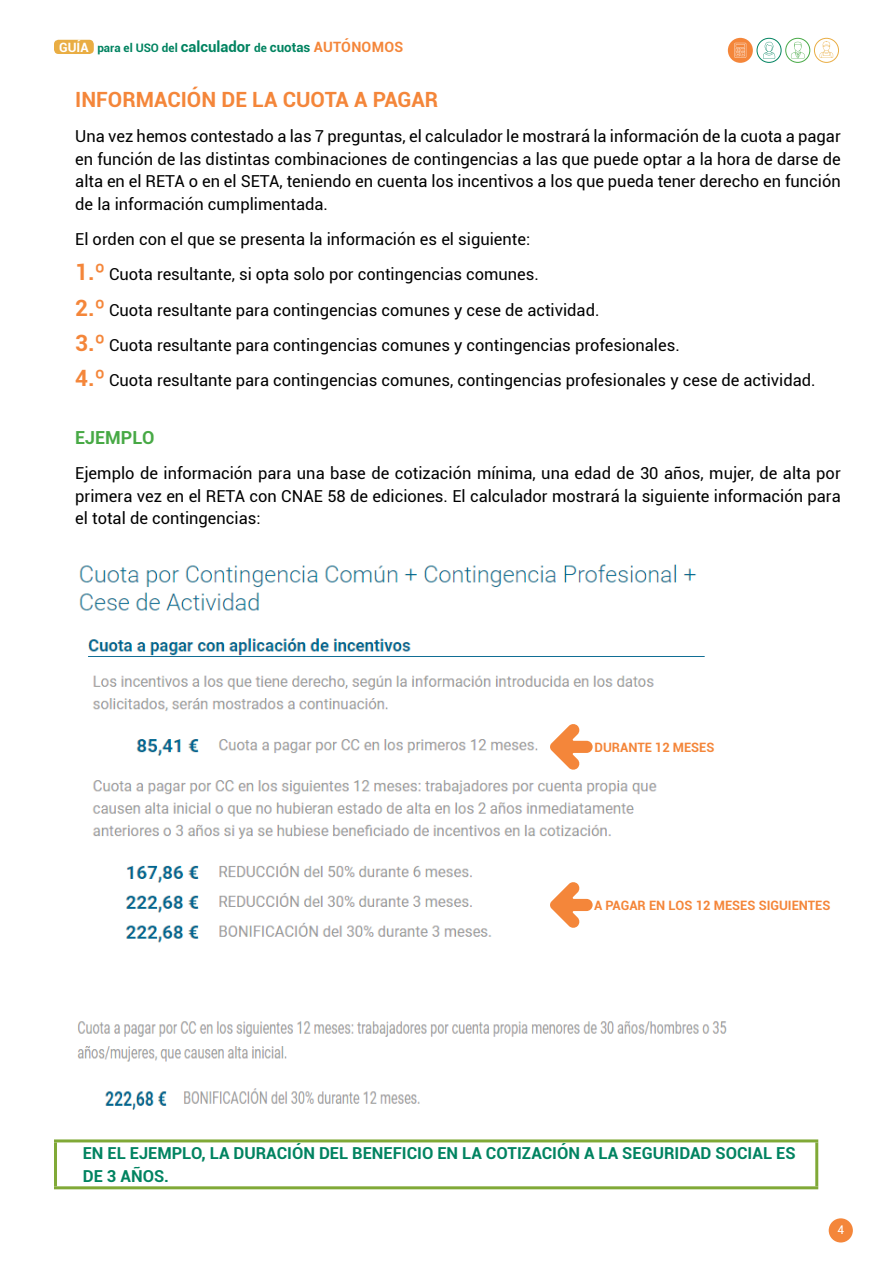
<style>
.page{position:relative;width:893px;height:1263px;background:#fff}
.page>*{position:absolute;margin:0;border:0;box-sizing:border-box;transform-origin:0 0}
.t1{font:700 21px "Roboto";color:#f4863a}
.t2{font:700 18px "Roboto";color:#47a945}
.t3{font:16.5px/22.5px "Roboto";color:#000;text-align:justify}
.t4{font:700 16.5px/22.5px "Roboto";color:#008360}
.t5{font:700 12.9px "Roboto";color:#f4863a}
.t6{font:12px "Roboto";color:#fff}
.t7{font:700 11.7px "Roboto";color:#008360}
.s1{font-size:12.9px;color:#fff}
.s2{font-size:14.85px}
.s3{font-size:13.35px}
.s4{font-size:14.25px;color:#f4863a}
.s5{font-weight:700;font-size:22.5px;color:#f4863a}
</style>
<div class="page">
<div style="left:829px;top:1218px;width:24px;height:24px;background:#f4863a;border-radius:50%"></div>
<div style="left:54px;top:40px;width:40px;height:14px;background:#e9ad43;border-radius:4px"></div>
<div style="left:814px;top:38px;width:25px;height:25px;border:1px solid #e9ad43;border-radius:50%"></div>
<svg style="left:820px;top:41px;width:13px;height:17px"></svg>
<div style="left:785px;top:38px;width:25px;height:25px;border:1px solid #47a945;border-radius:50%"></div>
<svg style="left:791px;top:42px;width:14px;height:16px"></svg>
<div style="left:757px;top:38px;width:25px;height:25px;border:1px solid #008360;border-radius:50%"></div>
<svg style="left:763px;top:42px;width:12px;height:17px"></svg>
<div style="left:728px;top:38px;width:25px;height:25px;background:#f4863a;border-radius:50%"></div>
<svg style="left:734px;top:43px;width:12px;height:15px"></svg>
<img style="left:79px;top:564px;width:626px;height:379px">
<img style="left:77px;top:1021px;width:650px;height:89px">
<hr style="left:54px;top:1139px;width:764px;height:3px;background:#80a937">
<hr style="left:54px;top:1142px;width:3px;height:44px;background:#80a937">
<hr style="left:815px;top:1142px;width:3px;height:44px;background:#80a937">
<hr style="left:54px;top:1186px;width:764px;height:3px;background:#80a937">
<svg style="left:549px;top:723px;width:44px;height:47px"></svg>
<svg style="left:549px;top:881px;width:44px;height:47px"></svg>
<p class="t7" style="left:59px;top:39px;width:346px"><span class="s1">GUÍA</span> para el USO del <span class="s2">calculador</span> de <span class="s3">cuotas</span> <span class="s4">AUTÓNOMOS</span></p>
<p class="t1" style="left:75px;top:85px;width:365px">INFORMACIÓN DE LA CUOTA A PAGAR</p>
<p class="t3" style="left:75px;top:125px;width:767px">Una vez hemos contestado a las 7 preguntas, el calculador le mostrará la información de la cuota a pagar en función de las distintas combinaciones de contingencias a las que puede optar a la hora de darse de alta en el RETA o en el SETA, teniendo en cuenta los incentivos a los que pueda tener derecho en función de la información cumplimentada.</p>
<p class="t3" style="left:75px;top:221px;width:742px;line-height:35.2px;text-align:left">El orden con el que se presenta la información es el siguiente:<br><span class="s5">1.º</span> Cuota resultante, si opta solo por contingencias comunes.<br><span class="s5">2.º</span> Cuota resultante para contingencias comunes y cese de actividad.<br><span class="s5">3.º</span> Cuota resultante para contingencias comunes y contingencias profesionales.<br><span class="s5">4.º</span> Cuota resultante para contingencias comunes, contingencias profesionales y cese de actividad.</p>
<p class="t2" style="left:75px;top:425px;width:81px">EJEMPLO</p>
<p class="t3" style="left:75px;top:461px;width:767px">Ejemplo de información para una base de cotización mínima, una edad de 30 años, mujer, de alta por primera vez en el RETA con CNAE 58 de ediciones. El calculador mostrará la siguiente información para el total de contingencias:</p>
<p class="t5" style="left:594px;top:738px;width:122px">DURANTE 12 MESES</p>
<p class="t5" style="left:594px;top:896px;width:238px">A PAGAR EN LOS 12 MESES SIGUIENTES</p>
<p class="t4" style="left:83px;top:1141px;width:714px">EN EL EJEMPLO, LA DURACIÓN DEL BENEFICIO EN LA COTIZACIÓN A LA SEGURIDAD SOCIAL ES<br>DE 3 AÑOS.</p>
<p class="t6" style="left:837px;top:1221px;width:8px">4</p>
</div>
